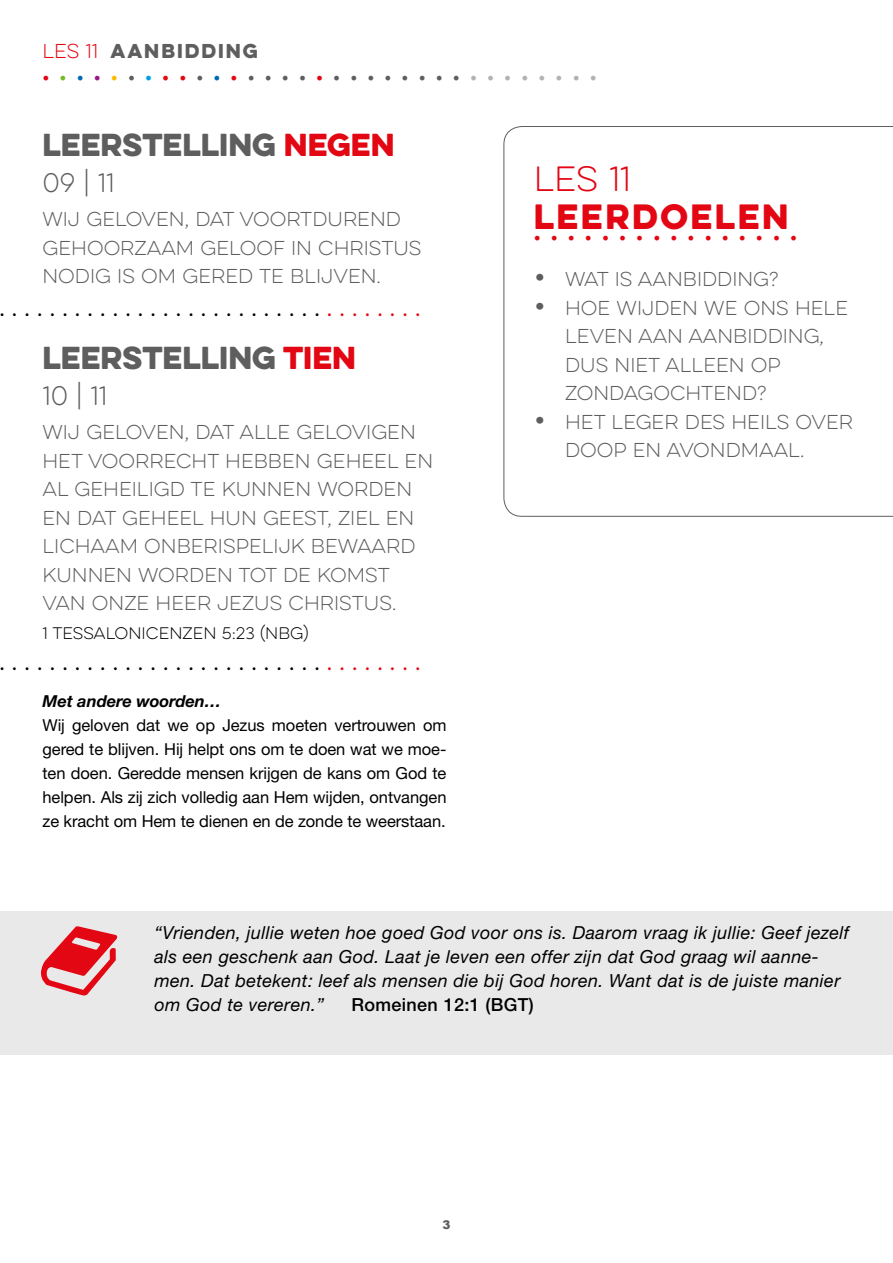
<style>
.page{position:relative;width:893px;height:1263px;background:#fff}
.page>*{position:absolute;margin:0;border:0;box-sizing:border-box;transform-origin:0 0}
.t1{font:31.5px "Eveleth Clean";letter-spacing:.08em;color:#e30613}
.t2{font:100 31.5px "Eveleth Clean";color:#e30613}
.t3{font:28.5px "Eveleth Clean";color:#5f5e5e}
.t4{font:100 24px "Eveleth Clean";color:#5f5e5e}
.t5{font:100 18px/28.5px "Eveleth Clean";color:#5f5e5e}
.t6{font:italic 18px/24px "Helvetica Neue";letter-spacing:.02em;color:#000}
.t7{font:18px "Minion Pro";color:#5f5e5e}
.t8{font:500 18px "Helvetica Neue";letter-spacing:.02em;color:#000}
.t9{font:18px "Minion Pro";color:#e30613}
.t10{font:18px "Eveleth Clean";letter-spacing:.11em;color:#5f5e5e}
.t11{font:16.5px/24px "Helvetica Neue";letter-spacing:-.005em;color:#000;text-align:justify}
.t12{font:italic 700 16.5px "Helvetica Neue";letter-spacing:-.005em;color:#000}
.t13{font:100 15px "Eveleth Clean";color:#000}
.t14{font:900 12px "Arial";color:#5f5e5e}
.t15{font:10.5px "Minion Pro";color:#000}
.s1{font-weight:100;color:#e30613}
.s2{color:#e30613}
.s3{color:#76b82a}
.s4{color:#0069b4}
.s5{color:#951b81}
.s6{color:#fbba00}
.s7{color:#009fe3}
.s8{color:#b3b2b2}
.s9{font-size:27px}
</style>
<div class="page">
<div style="left:0;top:911px;width:893px;height:144px;background:#e9e9e9"></div>
<svg style="left:41px;top:926px;width:77px;height:70px"></svg>
<svg style="left:503px;top:126px;width:390px;height:391px"></svg>
<p class="t10" style="left:43px;top:37px;width:217px"><span class="s1">LES 11</span> AANBIDDING</p>
<p class="t7" style="left:43px;top:64px;width:556px"><span class="s2">•</span><span class="s3">•</span><span class="s4">•</span><span class="s5">•</span><span class="s6">•</span>•<span class="s7">•</span><span class="s2">••</span>•<span class="s4">•</span><span class="s2">•</span>••••<span class="s2">•</span>••••••••<span class="s8">••••••••</span></p>
<h2 class="t3" style="left:43px;top:123px;width:354px">LEERSTELLING <span class="s2">NEGEN</span></h2>
<h3 class="t4" style="left:43px;top:166px;width:73px">09 | 11</h3>
<p class="t5" style="left:43px;top:205px;width:381px">WIJ GELOVEN, DAT VOORTDUREND<br>GEHOORZAAM GELOOF IN CHRISTUS<br>NODIG IS OM GERED TE BLIJVEN.</p>
<p class="t15" style="left:0;top:307px;width:421px">••••••••••••••••••••••••••<span class="s2">••••••••</span></p>
<h2 class="t3" style="left:43px;top:336px;width:315px">LEERSTELLING <span class="s2">TIEN</span></h2>
<h3 class="t4" style="left:43px;top:379px;width:66px">10 | 11</h3>
<p class="t5" style="left:43px;top:418px;width:392px">WIJ GELOVEN, DAT ALLE GELOVIGEN<br>HET VOORRECHT HEBBEN GEHEEL EN<br>AL GEHEILIGD TE KUNNEN WORDEN<br>EN DAT GEHEEL HUN GEEST, ZIEL EN<br>LICHAAM ONBERISPELIJK BEWAARD<br>KUNNEN WORDEN TOT DE KOMST<br>VAN ONZE HEER JEZUS CHRISTUS.</p>
<p class="t13" style="left:43px;top:623px;width:268px">1 TESSALONICENZEN 5:23 (NBG)</p>
<p class="t15" style="left:0;top:661px;width:421px">••••••••••••••••••••••••••<span class="s2">••••••••</span></p>
<p class="t12" style="left:43px;top:691px;width:180px">Met andere woorden…</p>
<p class="t11" style="left:43px;top:713px;width:405px">Wij geloven dat we op Jezus moeten vertrouwen om gered te blijven. Hij helpt ons om te doen wat we moe&shy;ten doen. Geredde mensen krijgen de kans om God te helpen. Als zij zich volledig aan Hem wijden, ontvangen ze kracht om Hem te dienen en de zonde te weerstaan.</p>
<h1 class="t2" style="left:534px;top:157px;width:99px">LES 11</h1>
<h1 class="t1" style="left:534px;top:192px;width:256px">LEERDOELEN</h1>
<p class="t9" style="left:534px;top:224px;width:265px">••••••••••••••••</p>
<p class="t5" style="left:534px;top:265px;width:247px"><span class="s9">•</span> WAT IS AANBIDDING?</p>
<p class="t5" style="left:565px;top:294px;width:285px;text-indent:-32px"><span class="s9">•</span> HOE WIJDEN WE ONS HELE<br>LEVEN AAN AANBIDDING,<br>DUS NIET ALLEEN OP<br>ZONDAGOCHTEND?</p>
<p class="t5" style="left:565px;top:408px;width:289px;text-indent:-32px"><span class="s9">•</span> HET LEGER DES HEILS OVER<br>DOOP EN AVONDMAAL.</p>
<p class="t6" style="left:154px;top:920px;width:696px">“Vrienden, jullie weten hoe goed God voor ons is. Daarom vraag ik jullie: Geef jezelf als een geschenk aan God. Laat je leven een offer zijn dat God graag wil aanne&shy;men. Dat betekent: leef als mensen die bij God horen. Want dat is de juiste manier om God te vereren.”</p>
<p class="t8" style="left:351px;top:994px;width:184px">Romeinen 12:1 (BGT)</p>
<p class="t14" style="left:442px;top:1216px;width:10px">3</p>
</div>
